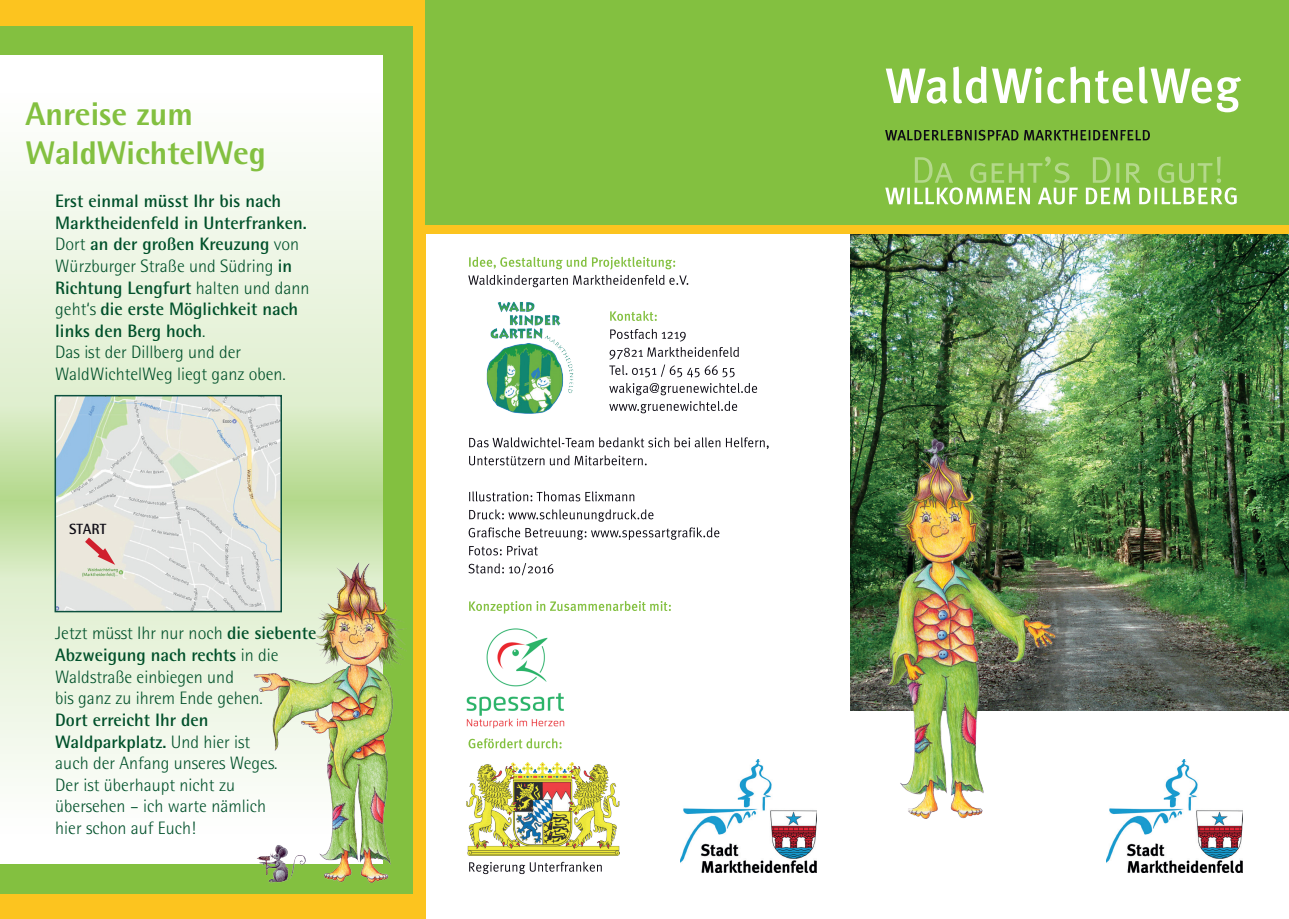
<style>
.page{position:relative;width:1289px;height:919px;background:#fff}
.page>*{position:absolute;margin:0;border:0;box-sizing:border-box;transform-origin:0 0}
.t1{font:800 32.85px/39.5px "Rotis Semi Sans";color:#83c040}
.t2{font:700 18px/21.6px "Rotis Semi Sans";color:#00502a}
.t3{font:300 18px/21.6px "Rotis Semi Sans";color:#00502a}
.t4{font:700 14.7px "Rotis Semi Sans";color:#0e0c15}
.s1{font-weight:300}
.s2{font-weight:700}
</style>
<div class="page">
<img style="left:850px;top:234px;width:438px;height:476px">
<div style="left:0;top:0;width:425px;height:918px;background:#fcc41f"></div>
<div style="left:0;top:26px;width:412px;height:867px;background:#83c040"></div>
<svg style="left:0;top:500px;width:383px;height:363px"></svg>
<svg style="left:0;top:55px;width:383px;height:445px"></svg>
<svg style="left:468px;top:738px;width:93px;height:10px"></svg>
<svg style="left:609px;top:401px;width:128px;height:12px"></svg>
<svg style="left:609px;top:383px;width:148px;height:12px"></svg>
<svg style="left:609px;top:347px;width:130px;height:30px"></svg>
<svg style="left:610px;top:329px;width:75px;height:12px"></svg>
<svg style="left:610px;top:311px;width:46px;height:10px"></svg>
<svg style="left:468px;top:275px;width:220px;height:12px"></svg>
<svg style="left:469px;top:257px;width:206px;height:12px"></svg>
<svg style="left:468px;top:563px;width:85px;height:12px"></svg>
<svg style="left:468px;top:527px;width:251px;height:28px"></svg>
<svg style="left:469px;top:509px;width:184px;height:12px"></svg>
<svg style="left:469px;top:491px;width:165px;height:10px"></svg>
<svg style="left:469px;top:455px;width:177px;height:10px"></svg>
<svg style="left:469px;top:437px;width:299px;height:12px"></svg>
<img style="left:487px;top:302px;width:86px;height:112px">
<img style="left:467px;top:762px;width:153px;height:93px">
<svg style="left:469px;top:601px;width:202px;height:12px"></svg>
<svg style="left:469px;top:861px;width:132px;height:13px"></svg>
<img style="left:466px;top:628px;width:99px;height:101px">
<div style="left:425px;top:0;width:863px;height:225px;background:#83c040"></div>
<img style="left:193px;top:544px;width:220px;height:350px">
<svg style="left:885px;top:66px;width:356px;height:46px"></svg>
<div style="left:425px;top:225px;width:863px;height:9px;background:#fcc41f"></div>
<img style="left:1106px;top:759px;width:136px;height:113px">
<svg style="left:885px;top:130px;width:264px;height:11px"></svg>
<svg style="left:885px;top:156px;width:351px;height:48px"></svg>
<img style="left:874px;top:432px;width:191px;height:387px">
<img style="left:680px;top:759px;width:136px;height:113px">
<img style="left:58px;top:398px;width:221px;height:211px">
<div style="left:55px;top:395px;width:227px;height:217px;border:2px solid #0b503e"></div>
<svg style="left:85px;top:537px;width:30px;height:28px"></svg>
<h1 class="t1" style="left:26px;top:93px;width:242px">Anreise zum<br>WaldWichtelWeg</h1>
<p class="t2" style="left:55px;top:190px;width:256px">Erst einmal müsst Ihr bis nach<br>Marktheidenfeld in Unterfranken.<br><span class="s1">Dort</span> an der großen Kreuzung <span class="s1">von<br>Würzburger Straße und Südring</span> in<br>Richtung Lengfurt <span class="s1">halten und dann geht‘s</span> die erste Möglichkeit nach links den Berg hoch<span class="s1">.<br>Das ist der Dillberg und der<br>WaldWichtelWeg liegt ganz oben.</span></p>
<p class="t4" style="left:69px;top:520px;width:39px">START</p>
<p class="t3" style="left:55px;top:622px;width:263px">Jetzt müsst Ihr nur noch <span class="s2">die siebente<br>Abzweigung nach rechts</span> in die<br>Waldstraße einbiegen und<br>bis ganz zu ihrem Ende gehen.</p>
<p class="t3" style="left:55px;top:709px;width:223px"><span class="s2">Dort erreicht Ihr den<br>Waldparkplatz.</span> Und hier ist auch der Anfang unseres Weges.<br>Der ist überhaupt nicht zu übersehen – ich warte nämlich hier schon auf Euch!</p>
</div>
